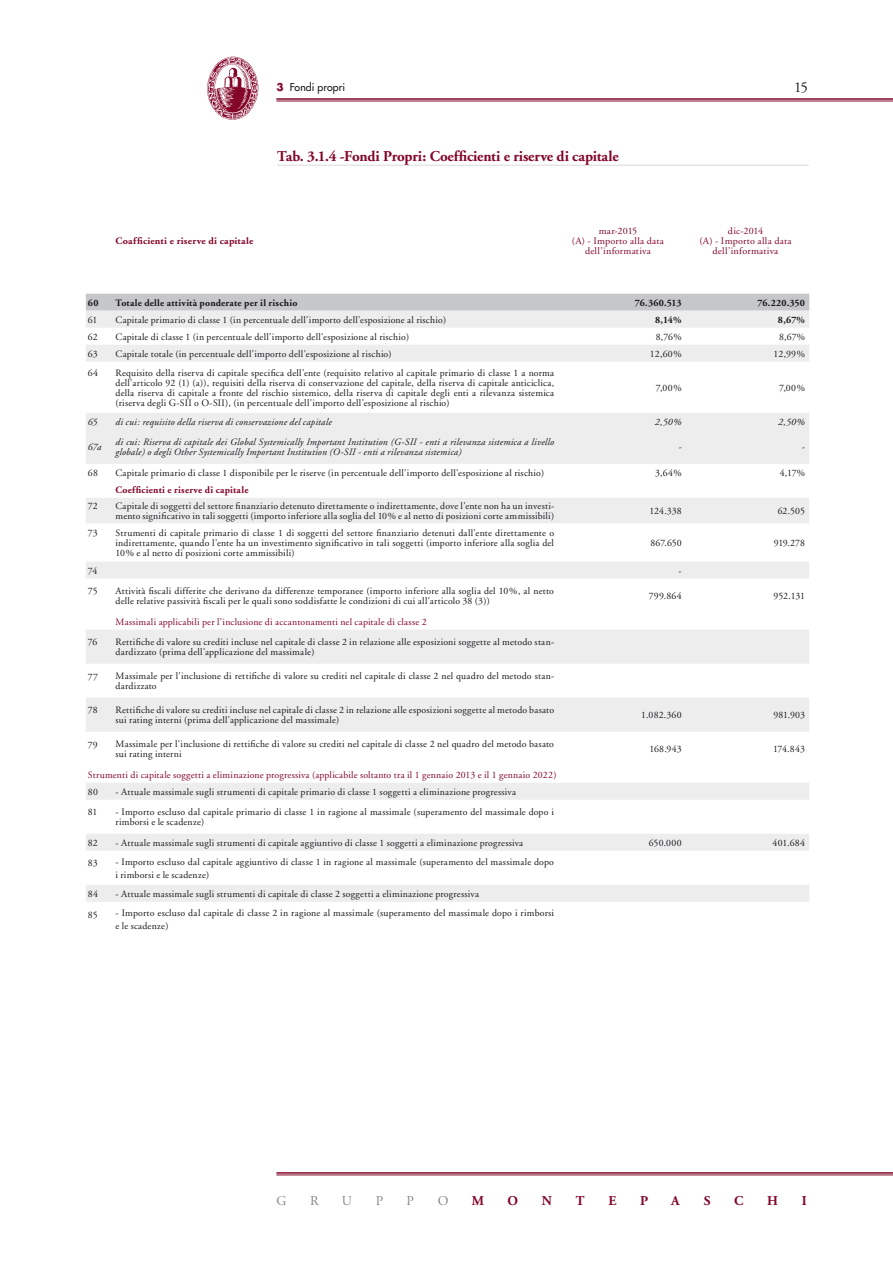
<style>
.page{position:relative;width:893px;height:1263px;background:#fff}
.page>*{position:absolute;margin:0;border:0;box-sizing:border-box;transform-origin:0 0}
.t1{font:700 15px "Adobe Garamond";letter-spacing:-.01em;color:#830628}
.t2{font:15px "Adobe Garamond";color:#1a171c}
.t3{font:700 13.5px "Adobe Garamond";color:#830628}
.t4{font:13.5px "Adobe Garamond";color:#87888a}
.t5{font:10.5px "Futura";letter-spacing:.005em;color:#1a171c}
.t6{font:9.75px/9.8px "Adobe Garamond";letter-spacing:.02em;color:#1a171c}
.t7{font:9.75px/9.8px "Adobe Garamond";letter-spacing:.02em;color:#830628;text-align:center}
.t8{font:italic 9.75px/9.8px "Adobe Garamond";letter-spacing:.02em;color:#1a171c}
.t9{font:700 9.75px "Adobe Garamond";letter-spacing:.02em;color:#1a171c}
.t10{font:700 9.75px "Adobe Garamond";letter-spacing:.03em;color:#830628}
.s1{font-weight:700;color:#830628}
</style>
<div class="page">
<hr style="left:276px;top:1172px;width:617px;height:2px;background:#830628">
<hr style="left:276px;top:1175px;width:617px;height:1px;background:#830628">
<hr style="left:276px;top:98px;width:617px;height:2px;background:#830628">
<hr style="left:276px;top:101px;width:617px;height:1px;background:#830628">
<img style="left:208px;top:56px;width:51px;height:64px">
<hr style="left:277px;top:165px;width:532px;height:1px;background:#d9dadb">
<div style="left:86px;top:294px;width:723px;height:17px;background:#c6c7c9"></div>
<svg style="left:86px;top:311px;width:723px;height:591px"></svg>
<svg style="left:86px;top:413px;width:723px;height:319px;fill:#f3f3f4"></svg>
<p class="t5" style="left:276px;top:81px;width:70px"><span class="s1">3</span> Fondi propri</p>
<h1 class="t2" style="left:794px;top:79px;width:15px">15</h1>
<h1 class="t1" style="left:277px;top:148px;width:343px">Tab. 3.1.4 -Fondi Propri: Coefficienti e riserve di capitale</h1>
<p class="t10" style="left:116px;top:236px;width:139px">Coafficienti e riserve di capitale</p>
<p class="t7" style="left:572px;top:226px;width:94px">mar-2015<br>(A) - Importo alla data dell’informativa</p>
<p class="t7" style="left:699px;top:226px;width:94px">dic-2014<br>(A) - Importo alla data dell’informativa</p>
<p class="t9" style="left:88px;top:297px;width:12px">60</p>
<p class="t9" style="left:116px;top:297px;width:183px">Totale delle attività ponderate per il rischio</p>
<p class="t9" style="left:635px;top:297px;width:48px">76.360.513</p>
<p class="t9" style="left:758px;top:297px;width:49px">76.220.350</p>
<p class="t6" style="left:88px;top:315px;width:11px">61</p>
<p class="t6" style="left:116px;top:315px;width:332px">Capitale primario di classe 1 (in percentuale dell'importo dell'esposizione al rischio)</p>
<p class="t9" style="left:655px;top:314px;width:28px">8,14%</p>
<p class="t9" style="left:778px;top:314px;width:29px">8,67%</p>
<p class="t6" style="left:88px;top:332px;width:11px">62</p>
<p class="t6" style="left:116px;top:332px;width:295px">Capitale di classe 1 (in percentuale dell'importo dell'esposizione al rischio)</p>
<p class="t6" style="left:656px;top:332px;width:27px">8,76%</p>
<p class="t6" style="left:779px;top:332px;width:27px">8,67%</p>
<p class="t6" style="left:88px;top:349px;width:11px">63</p>
<p class="t6" style="left:116px;top:349px;width:278px">Capitale totale (in percentuale dell'importo dell'esposizione al rischio)</p>
<p class="t6" style="left:650px;top:349px;width:33px">12,60%</p>
<p class="t6" style="left:773px;top:349px;width:33px">12,99%</p>
<p class="t6" style="left:88px;top:368px;width:12px">64</p>
<p class="t6" style="left:116px;top:368px;width:440px;text-align:justify">Requisito della riserva di capitale specifica dell'ente (requisito relativo al capitale primario di classe 1 a norma dell'articolo 92 (1) (a)), requisiti della riserva di conservazione del capitale, della riserva di capitale anticiclica, della riserva di capitale a fronte del rischio sistemico, della riserva di capitale degli enti a rilevanza sistemica (riserva degli G-SII o O-SII), (in percentuale dell'importo dell'esposizione al rischio)</p>
<p class="t6" style="left:656px;top:383px;width:27px">7,00%</p>
<p class="t6" style="left:779px;top:383px;width:27px">7,00%</p>
<p class="t8" style="left:88px;top:417px;width:11px">65</p>
<p class="t8" style="left:116px;top:417px;width:218px">di cui: requisito della riserva di conservazione del capitale</p>
<p class="t8" style="left:655px;top:417px;width:28px">2,50%</p>
<p class="t8" style="left:778px;top:417px;width:28px">2,50%</p>
<p class="t8" style="left:88px;top:443px;width:15px">67a</p>
<p class="t8" style="left:116px;top:438px;width:440px">di cui: Riserva di capitale dei Global Systemically Important Institution (G-SII - enti a rilevanza sistemica a livello globale) o degli Other Systemically Important Institution (O-SII - enti a rilevanza sistemica)</p>
<p class="t8" style="left:679px;top:443px;width:5px">-</p>
<p class="t8" style="left:802px;top:443px;width:5px">-</p>
<p class="t6" style="left:88px;top:468px;width:12px">68</p>
<p class="t6" style="left:116px;top:468px;width:430px">Capitale primario di classe 1 disponibile per le riserve (in percentuale dell'importo dell'esposizione al rischio)</p>
<p class="t6" style="left:655px;top:468px;width:28px">3,64%</p>
<p class="t6" style="left:780px;top:468px;width:27px">4,17%</p>
<p class="t10" style="left:116px;top:484px;width:134px">Coefficienti e riserve di capitale</p>
<p class="t6" style="left:88px;top:501px;width:11px">72</p>
<p class="t6" style="left:116px;top:501px;width:440px">Capitale di soggetti del settore finanziario detenuto direttamente o indirettamente, dove l'ente non ha un investi&shy;mento significativo in tali soggetti (importo inferiore alla soglia del 10% e al netto di posizioni corte ammissibili)</p>
<p class="t6" style="left:649px;top:506px;width:34px">124.338</p>
<p class="t6" style="left:778px;top:506px;width:29px">62.505</p>
<p class="t6" style="left:88px;top:528px;width:11px">73</p>
<p class="t6" style="left:116px;top:528px;width:440px;text-align:justify">Strumenti di capitale primario di classe 1 di soggetti del settore finanziario detenuti dall'ente direttamente o indirettamente, quando l'ente ha un investimento significativo in tali soggetti (importo inferiore alla soglia del 10% e al netto di posizioni corte ammissibili)</p>
<p class="t6" style="left:650px;top:538px;width:33px">867.650</p>
<p class="t6" style="left:774px;top:538px;width:33px">919.278</p>
<p class="t6" style="left:88px;top:566px;width:11px">74</p>
<p class="t6" style="left:679px;top:566px;width:5px">-</p>
<p class="t6" style="left:88px;top:587px;width:11px">75</p>
<p class="t6" style="left:116px;top:587px;width:440px">Attività fiscali differite che derivano da differenze temporanee (importo inferiore alla soglia del 10%, al netto delle relative passività fiscali per le quali sono soddisfatte le condizioni di cui all'articolo 38 (3))</p>
<p class="t6" style="left:649px;top:591px;width:34px">799.864</p>
<p class="t6" style="left:774px;top:591px;width:33px">952.131</p>
<p class="t7" style="left:116px;top:617px;width:313px">Massimali applicabili per l’inclusione di accantonamenti nel capitale di classe 2</p>
<p class="t6" style="left:88px;top:638px;width:11px">76</p>
<p class="t6" style="left:116px;top:638px;width:440px">Rettifiche di valore su crediti incluse nel capitale di classe 2 in relazione alle esposizioni soggette al metodo stan&shy;dardizzato (prima dell'applicazione del massimale)</p>
<p class="t6" style="left:88px;top:672px;width:12px">77</p>
<p class="t6" style="left:116px;top:672px;width:440px">Massimale per l'inclusione di rettifiche di valore su crediti nel capitale di classe 2 nel quadro del metodo stan&shy;dardizzato</p>
<p class="t6" style="left:88px;top:706px;width:11px">78</p>
<p class="t6" style="left:116px;top:706px;width:440px">Rettifiche di valore su crediti incluse nel capitale di classe 2 in relazione alle esposizioni soggette al metodo basato sui rating interni (prima dell'applicazione del massimale)</p>
<p class="t6" style="left:641px;top:710px;width:42px">1.082.360</p>
<p class="t6" style="left:773px;top:710px;width:33px">981.903</p>
<p class="t6" style="left:88px;top:740px;width:11px">79</p>
<p class="t6" style="left:116px;top:740px;width:440px">Massimale per l'inclusione di rettifiche di valore su crediti nel capitale di classe 2 nel quadro del metodo basato sui rating interni</p>
<p class="t6" style="left:649px;top:744px;width:34px">168.943</p>
<p class="t6" style="left:773px;top:744px;width:33px">174.843</p>
<p class="t7" style="left:88px;top:770px;width:470px">Strumenti di capitale soggetti a eliminazione progressiva (applicabile soltanto tra il 1 gennaio 2013 e il 1 gennaio 2022)</p>
<p class="t6" style="left:88px;top:787px;width:12px">80</p>
<p class="t6" style="left:116px;top:787px;width:402px">- Attuale massimale sugli strumenti di capitale primario di classe 1 soggetti a eliminazione progressiva</p>
<p class="t6" style="left:88px;top:808px;width:11px">81</p>
<p class="t6" style="left:116px;top:808px;width:440px">- Importo escluso dal capitale primario di classe 1 in ragione al massimale (superamento del massimale dopo i rimborsi e le scadenze)</p>
<p class="t6" style="left:88px;top:838px;width:11px">82</p>
<p class="t6" style="left:116px;top:838px;width:409px">- Attuale massimale sugli strumenti di capitale aggiuntivo di classe 1 soggetti a eliminazione progressiva</p>
<p class="t6" style="left:649px;top:838px;width:34px">650.000</p>
<p class="t6" style="left:773px;top:838px;width:34px">401.684</p>
<p class="t6" style="left:88px;top:859px;width:11px">83</p>
<p class="t6" style="left:116px;top:855px;width:440px;line-height:13.5px">- Importo escluso dal capitale aggiuntivo di classe 1 in ragione al massimale (superamento del massimale dopo i rimborsi e le scadenze)</p>
<p class="t6" style="left:88px;top:889px;width:12px">84</p>
<p class="t6" style="left:116px;top:889px;width:365px">- Attuale massimale sugli strumenti di capitale di classe 2 soggetti a eliminazione progressiva</p>
<p class="t6" style="left:88px;top:910px;width:11px">85</p>
<p class="t6" style="left:115px;top:906px;width:440px;line-height:13.5px">- Importo escluso dal capitale di classe 2 in ragione al massimale (superamento del massimale dopo i rimborsi e le scadenze)</p>
<h2 class="t4" style="left:276px;top:1193px;width:12px">G</h2>
<h2 class="t4" style="left:310px;top:1193px;width:10px">r</h2>
<h2 class="t4" style="left:342px;top:1193px;width:12px">u</h2>
<h2 class="t4" style="left:376px;top:1193px;width:25px">ppo</h2>
<h2 class="t3" style="left:472px;top:1193px;width:14px">M</h2>
<h2 class="t3" style="left:508px;top:1193px;width:12px">o</h2>
<h2 class="t3" style="left:542px;top:1193px;width:12px">n</h2>
<h2 class="t3" style="left:576px;top:1193px;width:10px">t</h2>
<h2 class="t3" style="left:608px;top:1193px;width:10px">e</h2>
<h2 class="t3" style="left:640px;top:1193px;width:10px">P</h2>
<h2 class="t3" style="left:671px;top:1193px;width:21px">as</h2>
<h2 class="t3" style="left:734px;top:1193px;width:11px">c</h2>
<h2 class="t3" style="left:767px;top:1193px;width:12px">h</h2>
<h2 class="t3" style="left:802px;top:1193px;width:7px">i</h2>
</div>
